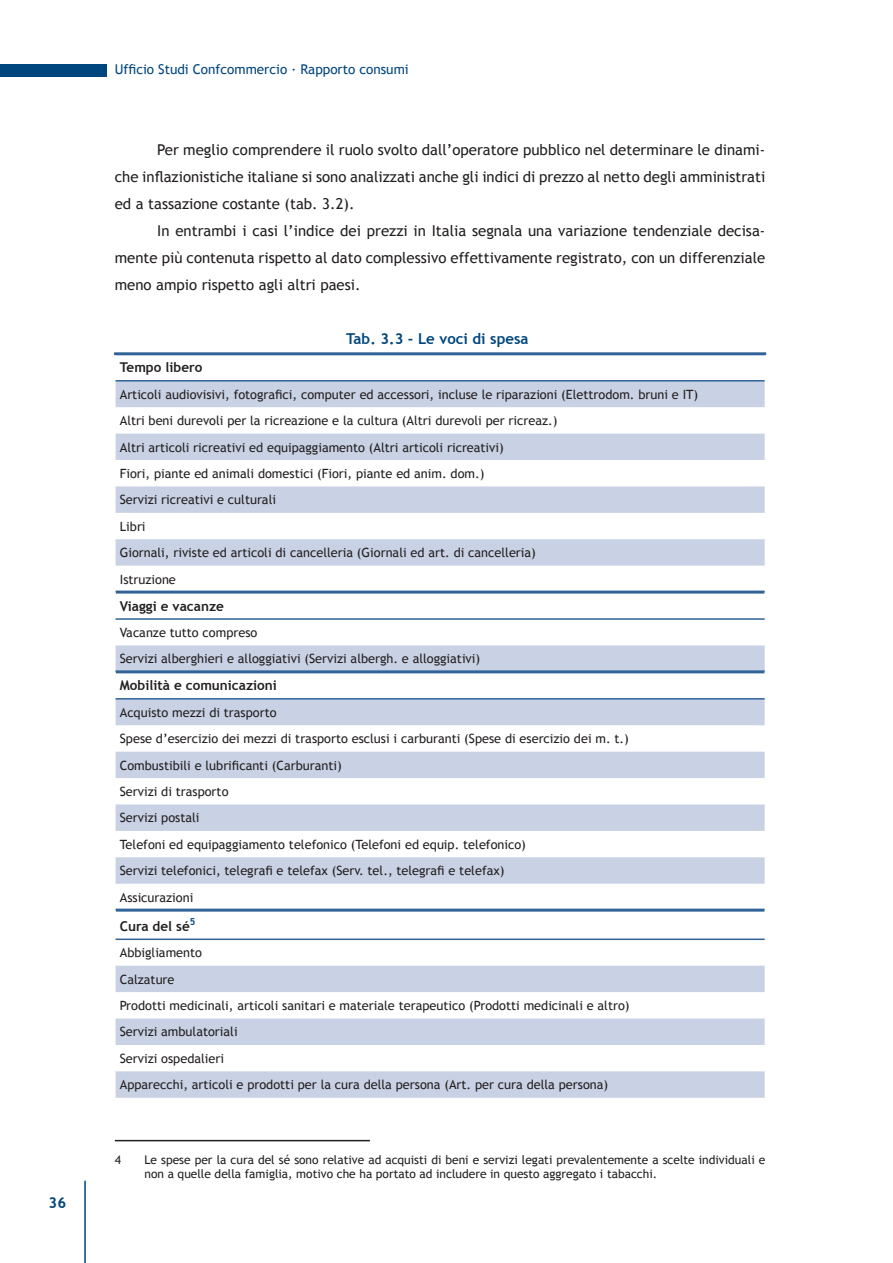
<style>
.page{position:relative;width:893px;height:1263px;background:#fff}
.page>*{position:absolute;margin:0;border:0;box-sizing:border-box;transform-origin:0 0}
.t1{font:15px/27px "Trebuchet MS";color:#231f20;text-align:justify}
.t2{font:700 15px "Trebuchet MS";color:#00467e}
.t3{font:700 13.5px "Trebuchet MS";color:#231f20}
.t4{font:13.5px "Trebuchet MS";color:#00467e}
.t5{font:12.75px/26.4px "Trebuchet MS";color:#231f20}
.t6{font:12px/14.4px "Trebuchet MS";color:#231f20}
</style>
<div class="page">
<hr style="left:84px;top:1181px;width:2px;height:82px;background:#00467e">
<div style="left:0;top:64px;width:106px;height:13px;background:#00467e"></div>
<svg style="left:116px;top:381px;width:649px;height:717px"></svg>
<hr style="left:114px;top:352px;width:652px;height:3px;background:#306397">
<hr style="left:116px;top:380px;width:649px;height:1px;background:#306397">
<hr style="left:116px;top:591px;width:649px;height:3px;background:#306397">
<hr style="left:116px;top:618px;width:649px;height:2px;background:#306397">
<hr style="left:116px;top:909px;width:649px;height:3px;background:#306397">
<hr style="left:116px;top:938px;width:649px;height:2px;background:#306397">
<hr style="left:116px;top:670px;width:649px;height:3px;background:#306397">
<hr style="left:116px;top:698px;width:649px;height:1px;background:#306397">
<hr style="left:115px;top:1140px;width:255px;height:1px;background:#231f20">
<p class="t2" style="left:49px;top:1193px;width:19px">36</p>
<p class="t4" style="left:115px;top:61px;width:295px">Ufficio Studi Confcommercio · Rapporto consumi</p>
<p class="t1" style="left:115px;top:136px;width:652px;text-indent:43px">Per meglio comprendere il ruolo svolto dall’operatore pubblico nel determinare le dinami&shy;che inflazionistiche italiane si sono analizzati anche gli indici di prezzo al netto degli amministrati ed a tassazione costante (tab. 3.2).</p>
<p class="t1" style="left:115px;top:217px;width:652px;text-indent:43px">In entrambi i casi l’indice dei prezzi in Italia segnala una variazione tendenziale decisa&shy;mente più contenuta rispetto al dato complessivo effettivamente registrato, con un differenziale meno ampio rispetto agli altri paesi.</p>
<p class="t2" style="left:346px;top:329px;width:184px">Tab. 3.3 - Le voci di spesa</p>
<p class="t3" style="left:120px;top:359px;width:84px">Tempo libero</p>
<p class="t5" style="left:120px;top:381px;width:580px">Articoli audiovisivi, fotografici, computer ed accessori, incluse le riparazioni (Elettrodom. bruni e IT)<br>Altri beni durevoli per la ricreazione e la cultura (Altri durevoli per ricreaz.)<br>Altri articoli ricreativi ed equipaggiamento (Altri articoli ricreativi)<br>Fiori, piante ed animali domestici (Fiori, piante ed anim. dom.)<br>Servizi ricreativi e culturali<br>Libri<br>Giornali, riviste ed articoli di cancelleria (Giornali ed art. di cancelleria)<br>Istruzione</p>
<p class="t3" style="left:120px;top:597px;width:106px">Viaggi e vacanze</p>
<p class="t5" style="left:120px;top:619px;width:362px">Vacanze tutto compreso<br>Servizi alberghieri e alloggiativi (Servizi albergh. e alloggiativi)</p>
<p class="t3" style="left:120px;top:677px;width:159px">Mobilità e comunicazioni</p>
<p class="t5" style="left:120px;top:699px;width:511px">Acquisto mezzi di trasporto<br>Spese d’esercizio dei mezzi di trasporto esclusi i carburanti (Spese di esercizio dei m. t.)<br>Combustibili e lubrificanti (Carburanti)<br>Servizi di trasporto<br>Servizi postali<br>Telefoni ed equipaggiamento telefonico (Telefoni ed equip. telefonico)<br>Servizi telefonici, telegrafi e telefax (Serv. tel., telegrafi e telefax)<br>Assicurazioni</p>
<p class="t3" style="left:120px;top:917px;width:77px">Cura del sé<sup>5</sup></p>
<p class="t5" style="left:120px;top:940px;width:511px">Abbigliamento<br>Calzature<br>Prodotti medicinali, articoli sanitari e materiale terapeutico (Prodotti medicinali e altro)<br>Servizi ambulatoriali<br>Servizi ospedalieri<br>Apparecchi, articoli e prodotti per la cura della persona (Art. per cura della persona)</p>
<p class="t6" style="left:115px;top:1152px;width:8px">4</p>
<p class="t6" style="left:145px;top:1152px;width:622px">Le spese per la cura del sé sono relative ad acquisti di beni e servizi legati prevalentemente a scelte individuali e non a quelle della famiglia, motivo che ha portato ad includere in questo aggregato i tabacchi.</p>
</div>
